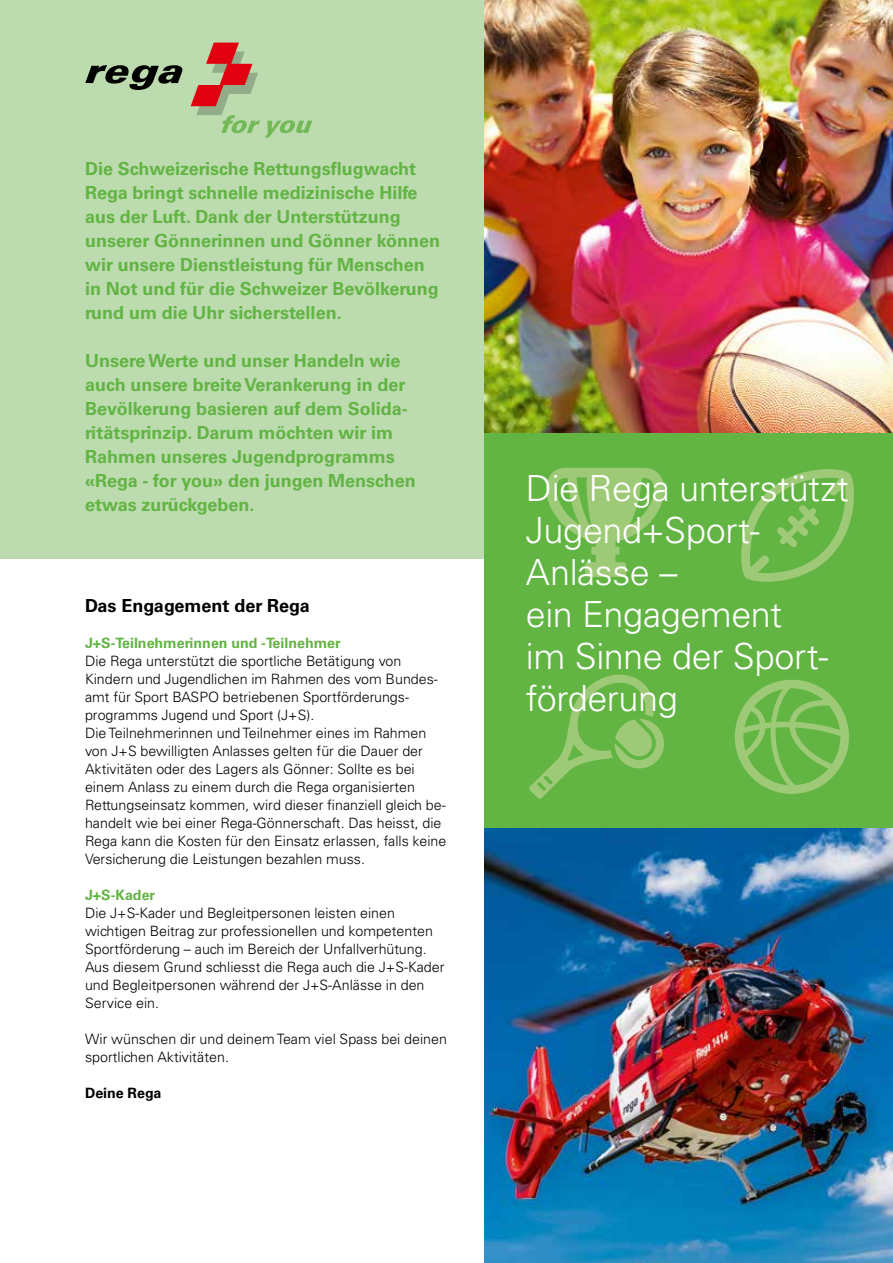
<style>
.page{position:relative;width:893px;height:1263px;background:#fff}
.page>*{position:absolute;margin:0;border:0;box-sizing:border-box;transform-origin:0 0}
.t1{font:300 36px/42px "Univers LT Std";letter-spacing:-.01em;color:#fff}
.t2{font:700 18px/24px "Univers LT Std";color:#62b443}
.t3{font:700 18px "Univers LT Std";color:#000}
.t4{font:300 14.25px/18px "Univers LT Std";color:#000}
.t5{font:700 14.25px "Univers LT Std";color:#62b443}
.t6{font:700 14.25px "Univers LT Std";color:#000}
</style>
<div class="page">
<div style="left:0;top:0;width:893px;height:558px;background:#bcdbaf"></div>
<div style="left:485px;top:432px;width:408px;height:396px;background:#62b443"></div>
<svg style="left:85px;top:65px;width:98px;height:25px"></svg>
<svg style="left:191px;top:43px;width:121px;height:95px"></svg>
<svg style="left:734px;top:680px;width:115px;height:114px"></svg>
<svg style="left:529px;top:675px;width:135px;height:124px"></svg>
<svg style="left:546px;top:468px;width:118px;height:109px"></svg>
<svg style="left:741px;top:469px;width:113px;height:113px"></svg>
<img style="left:485px;top:0;width:408px;height:432px">
<img style="left:485px;top:828px;width:408px;height:435px">
<p class="t2" style="left:85px;top:157px;width:357px">Die Schweizerische Rettungsflugwacht Rega bringt schnelle medizinische Hilfe aus der Luft. Dank der Unterstützung unserer Gönnerinnen und Gönner können wir unsere Dienstleistung für Menschen in Not und für die Schweizer Bevölkerung rund um die Uhr sicherstellen.</p>
<p class="t2" style="left:85px;top:349px;width:332px">Unsere Werte und unser Handeln wie auch unsere breite Verankerung in der Bevölkerung basieren auf dem Solida&shy;ritätsprinzip. Darum möchten wir im Rahmen unseres Jugendprogramms «Rega - for you» den jungen Menschen etwas zurückgeben.</p>
<p class="t3" style="left:85px;top:595px;width:226px">Das Engagement der Rega</p>
<p class="t5" style="left:85px;top:635px;width:257px">J+S-Teilnehmerinnen und -Teilnehmer</p>
<p class="t4" style="left:85px;top:652px;width:363px">Die Rega unterstützt die sportliche Betätigung von Kindern und Jugendlichen im Rahmen des vom Bundes&shy;amt für Sport BASPO betriebenen Sportförderungs&shy;programms Jugend und Sport (J+S).<br>Die Teilnehmerinnen und Teilnehmer eines im Rahmen von J+S bewilligten Anlasses gelten für die Dauer der Aktivitäten oder des Lagers als Gönner: Sollte es bei einem Anlass zu einem durch die Rega organisierten Rettungseinsatz kommen, wird dieser finanziell gleich be&shy;handelt wie bei einer Rega-Gönnerschaft. Das heisst, die Rega kann die Kosten für den Einsatz erlassen, falls keine Versicherung die Leistungen bezahlen muss.</p>
<p class="t5" style="left:85px;top:887px;width:72px">J+S-Kader</p>
<p class="t4" style="left:85px;top:904px;width:361px">Die J+S-Kader und Begleitpersonen leisten einen wichtigen Beitrag zur professionellen und kompetenten Sportförderung – auch im Bereich der Unfallverhütung.<br>Aus diesem Grund schliesst die Rega auch die J+S-Kader und Begleitpersonen während der J+S-Anlässe in den Service ein.</p>
<p class="t4" style="left:85px;top:1030px;width:363px">Wir wünschen dir und deinem Team viel Spass bei deinen sportlichen Aktivitäten.</p>
<p class="t6" style="left:85px;top:1085px;width:78px">Deine Rega</p>
<h1 class="t1" style="left:526px;top:467px;width:324px">Die Rega unterstützt<br>Jugend+Sport-<br>Anlässe –<br>ein Engagement<br>im Sinne der Sport&shy;förderung</h1>
</div>
